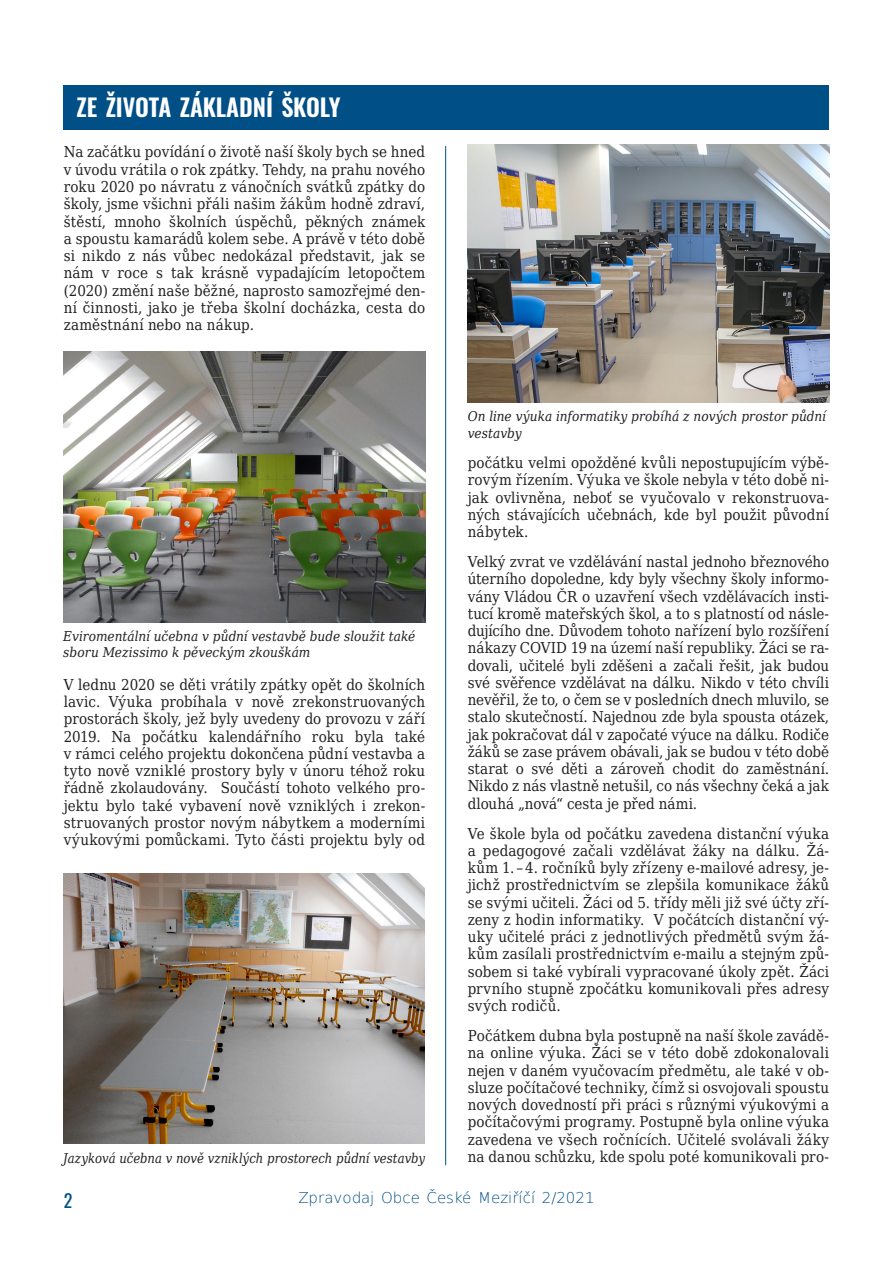
<style>
.page{position:relative;width:893px;height:1263px;background:#fff}
.page>*{position:absolute;margin:0;border:0;box-sizing:border-box;transform-origin:0 0}
.Titulek{font:600 24px "Oswald";letter-spacing:-.005em;color:#fff}
.Titulek-2{font:18px "Oswald";color:#004f86}
.text{font:15px/17.2px "DejaVu Serif Condensed";letter-spacing:.005em;color:#231f20;text-align:justify}
.Titulek-3{font:200 15px "DejaVu Sans";color:#004f86}
.obr{font:italic 13.5px/16.2px "DejaVu Serif Condensed";color:#231f20}
.obr-2{font:italic 13.5px "DejaVu Serif Condensed";color:#231f20;scale:.96 1}
</style>
<div class="page">
<div style="left:64px;top:85px;width:765px;height:45px;background:#004f86"></div>
<hr style="left:445px;top:146px;width:1px;height:1019px;background:#004f86">
<img style="left:64px;top:352px;width:361px;height:270px">
<img style="left:64px;top:873px;width:360px;height:271px">
<img style="left:468px;top:145px;width:361px;height:258px">
<p class="Titulek" style="left:77px;top:86px;width:266px">ZE ŽIVOTA ZÁKLADNÍ ŠKOLY</p>
<p class="text" style="left:64px;top:143px;width:363px">Na začátku povídání o životě naší školy bych se hned v úvodu vrátila o rok zpátky. Tehdy, na prahu nového roku 2020 po návratu z vánočních svátků zpátky do školy, jsme všichni přáli našim žákům hodně zdraví, štěstí, mnoho školních úspěchů, pěkných známek a spoustu kamarádů kolem sebe. A právě v této době si nikdo z nás vůbec nedokázal představit, jak se nám v roce s tak krásně vypadajícím letopočtem (2020) změní naše běžné, naprosto samozřejmé den&shy;ní činnosti, jako je třeba školní docházka, cesta do zaměstnání nebo na nákup.</p>
<p class="obr" style="left:468px;top:408px;width:360px">On line výuka informatiky probíhá z nových prostor půdní vestavby</p>
<p class="text" style="left:468px;top:454px;width:363px">počátku velmi opožděné kvůli nepostupujícím výbě&shy;rovým řízením. Výuka ve škole nebyla v této době ni&shy;jak ovlivněna, neboť se vyučovalo v rekonstruova&shy;ných stávajících učebnách, kde byl použit původní nábytek.</p>
<p class="text" style="left:468px;top:553px;width:363px">Velký zvrat ve vzdělávání nastal jednoho březnového úterního dopoledne, kdy byly všechny školy informo&shy;vány Vládou ČR o uzavření všech vzdělávacích insti&shy;tucí kromě mateřských škol, a to s platností od násle&shy;dujícího dne. Důvodem tohoto nařízení bylo rozšíření nákazy COVID 19 na území naší republiky. Žáci se ra&shy;dovali, učitelé byli zděšeni a začali řešit, jak budou své svěřence vzdělávat na dálku. Nikdo v této chvíli nevěřil, že to, o čem se v posledních dnech mluvilo, se stalo skutečností. Najednou zde byla spousta otázek, jak pokračovat dál v započaté výuce na dálku. Rodiče žáků se zase právem obávali, jak se budou v této době starat o své děti a zároveň chodit do zaměstnání.<br>Nikdo z nás vlastně netušil, co nás všechny čeká a jak dlouhá „nová“ cesta je před námi.</p>
<p class="text" style="left:468px;top:824px;width:363px">Ve škole byla od počátku zavedena distanční výuka a pedagogové začali vzdělávat žáky na dálku. Žá&shy;kům 1. – 4. ročníků byly zřízeny e-mailové adresy, je&shy;jichž prostřednictvím se zlepšila komunikace žáků se svými učiteli. Žáci od 5. třídy měli již své účty zří&shy;zeny z hodin informatiky. V počátcích distanční vý&shy;uky učitelé práci z jednotlivých předmětů svým žá&shy;kům zasílali prostřednictvím e-mailu a stejným způ&shy;sobem si také vybírali vypracované úkoly zpět. Žáci prvního stupně zpočátku komunikovali přes adresy svých rodičů.</p>
<p class="text" style="left:468px;top:1027px;width:363px">Počátkem dubna byla postupně na naší škole zavádě&shy;na online výuka. Žáci se v této době zdokonalovali nejen v daném vyučovacím předmětu, ale také v ob&shy;sluze počítačové techniky, čímž si osvojovali spoustu nových dovedností při práci s různými výukovými a počítačovými programy. Postupně byla online výuka zavedena ve všech ročnících. Učitelé svolávali žáky na danou schůzku, kde spolu poté komunikovali pro-</p>
<p class="Titulek-3" style="left:298px;top:1186px;width:298px">Zpravodaj Obce České Meziříčí 2/2021</p>
<p class="obr" style="left:63px;top:628px;width:354px">Eviromentální učebna v půdní vestavbě bude sloužit také sboru Mezissimo k pěveckým zkouškám</p>
<p class="text" style="left:64px;top:675px;width:363px">V lednu 2020 se děti vrátily zpátky opět do školních lavic. Výuka probíhala v nově zrekonstruovaných prostorách školy, jež byly uvedeny do provozu v září 2019. Na počátku kalendářního roku byla také v rámci celého projektu dokončena půdní vestavba a tyto nově vzniklé prostory byly v únoru téhož roku řádně zkolaudovány. Součástí tohoto velkého pro&shy;jektu bylo také vybavení nově vzniklých i zrekon&shy;struovaných prostor novým nábytkem a moderními výukovými pomůckami. Tyto části projektu byly od</p>
<p class="obr-2" style="left:63px;top:1147px;width:378px">Jazyková učebna v nově vzniklých prostorech půdní vestavby</p>
<p class="Titulek-2" style="left:64px;top:1184px;width:10px">2</p>
</div>
